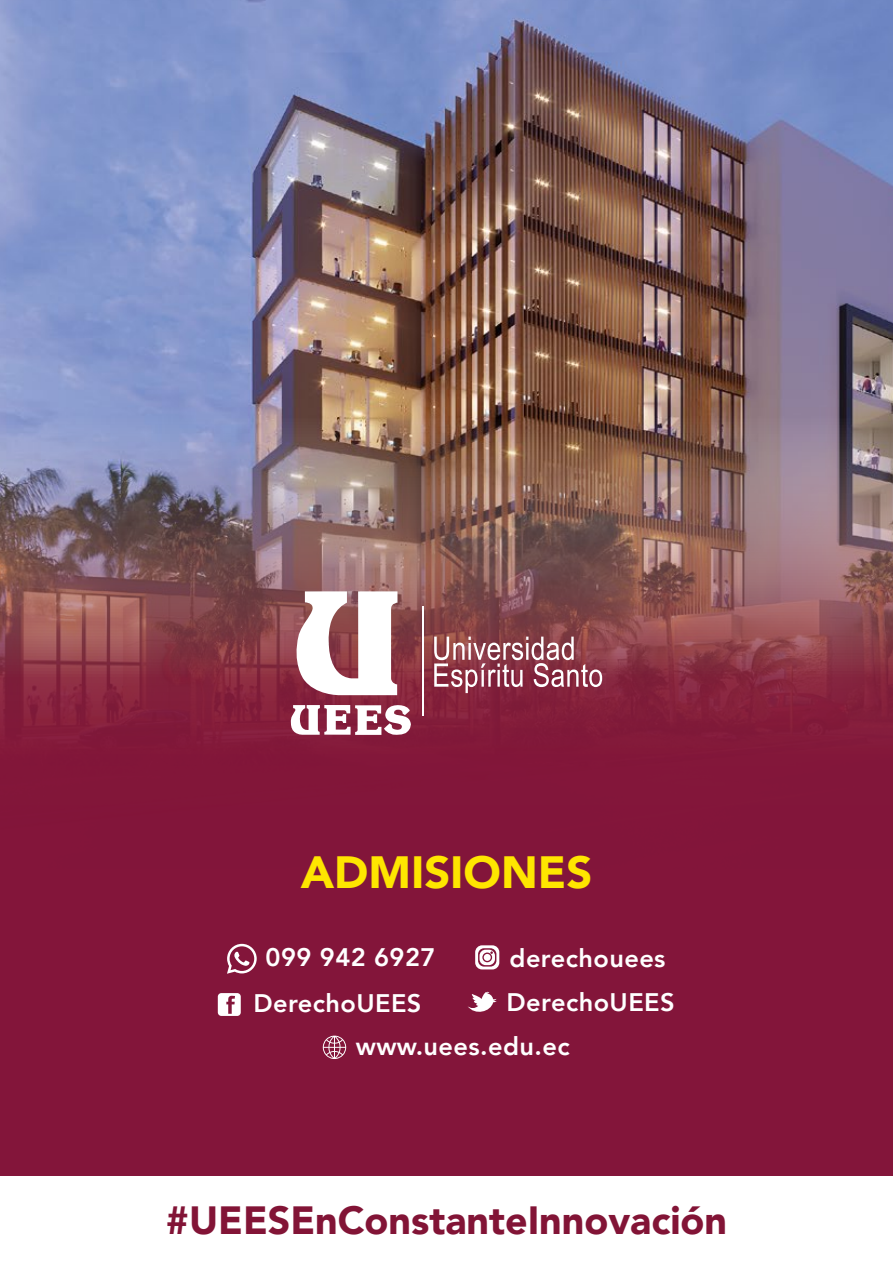
<style>
.page{position:relative;width:893px;height:1263px;background:#fff}
.page>*{position:absolute;margin:0;border:0;box-sizing:border-box;transform-origin:0 0}
.t1{font:900 45.15px "Avenir";color:#fee600}
.t2{font:900 39.3px "Avenir";color:#821436}
.t3{font:800 25.35px "Avenir";letter-spacing:.015em;color:#fff}
</style>
<div class="page">
<img style="left:0;top:0;width:893px;height:418px">
<img style="left:0;top:418px;width:893px;height:757px">
<svg style="left:323px;top:1035px;width:23px;height:24px"></svg>
<svg style="left:475px;top:945px;width:24px;height:24px"></svg>
<svg style="left:227px;top:944px;width:30px;height:30px"></svg>
<svg style="left:218px;top:993px;width:23px;height:23px"></svg>
<svg style="left:467px;top:992px;width:30px;height:24px"></svg>
<hr style="left:422px;top:607px;width:2px;height:109px;background:#fff">
<svg style="left:292px;top:591px;width:105px;height:104px"></svg>
<svg style="left:290px;top:703px;width:122px;height:32px"></svg>
<svg style="left:434px;top:637px;width:168px;height:56px;background:#a3616d"></svg>
<h1 class="t1" style="left:301px;top:834px;width:293px">ADMISIONES</h1>
<p class="t3" style="left:266px;top:937px;width:171px">099 942 6927</p>
<p class="t3" style="left:510px;top:938px;width:157px">derechouees</p>
<p class="t3" style="left:253px;top:983px;width:170px">DerechoUEES</p>
<p class="t3" style="left:507px;top:983px;width:170px">DerechoUEES</p>
<p class="t3" style="left:356px;top:1026px;width:216px">www.uees.edu.ec</p>
<h2 class="t2" style="left:166px;top:1186px;width:563px">#UEESEnConstanteInnovación</h2>
</div>
